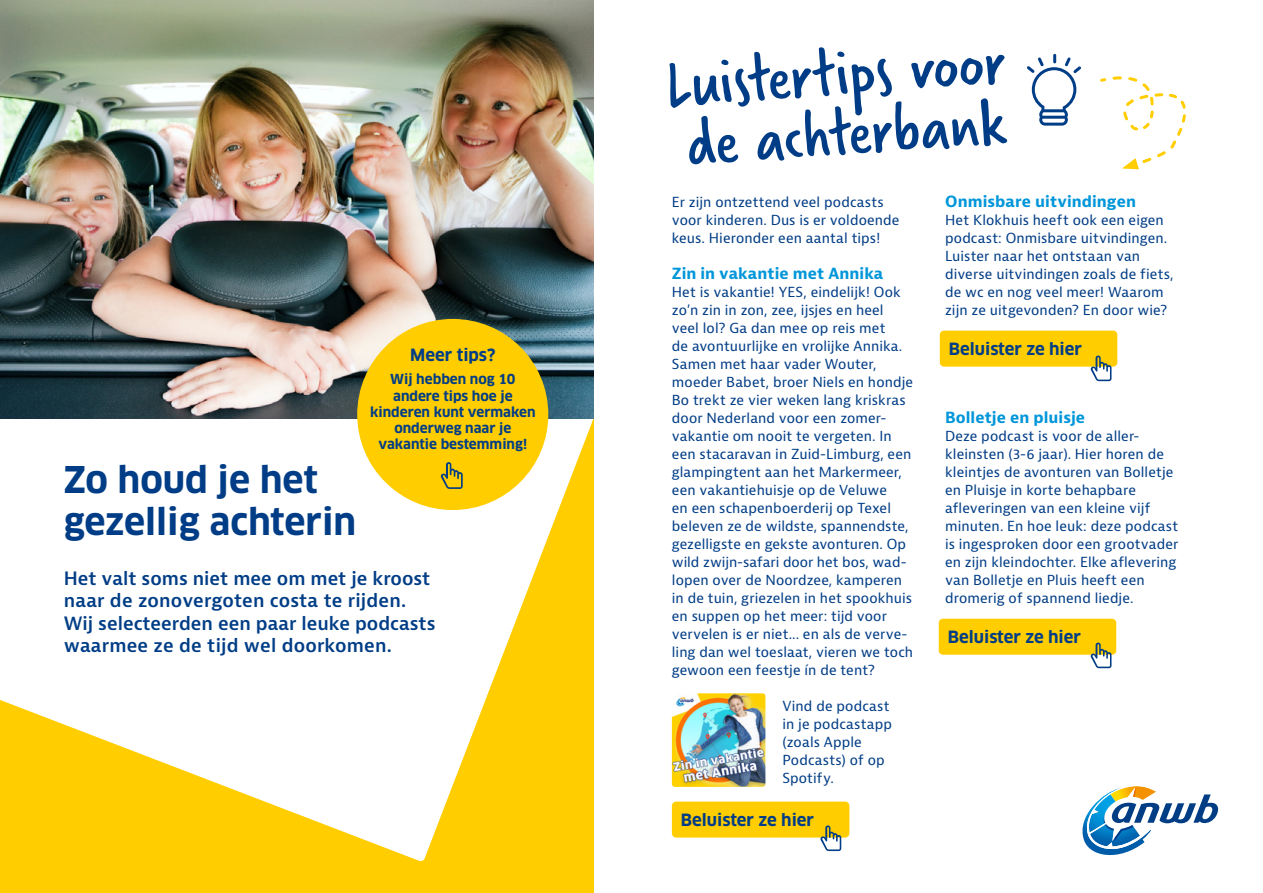
<style>
.page{position:relative;width:1263px;height:893px;background:#fff}
.page>*{position:absolute;margin:0;border:0;box-sizing:border-box;transform-origin:0 0}
.t1{font:70.5px/60px "Verveine";color:#003d86}
.t2{font:700 36px/42px "Clan Pro";color:#003d86}
.t3{font:600 18px/22.5px "Bernina Sans";color:#003d86}
.t4{font:700 16.5px "Clan Pro";color:#003d86}
.t5{font:700 15px "Bernina Sans";letter-spacing:.005em;color:#0096da}
.t6{font:13.5px/18px "Bernina Sans";letter-spacing:.005em;color:#003d86}
.t7{font:700 13.5px/16.2px "Clan Pro";color:#003d86;text-align:center}
</style>
<div class="page">
<svg style="left:1082px;top:786px;width:137px;height:70px"></svg>
<div style="left:0;top:4px;width:593px;height:889px;background:#ffcd00"></div>
<svg style="left:0;top:12px;width:594px;height:850px;fill:#fff"></svg>
<img style="left:0;top:0;width:593px;height:419px">
<div style="left:672px;top:801px;width:177px;height:36px;background:#ffcd00;border-radius:4px"></div>
<div style="left:357px;top:319px;width:191px;height:191px;background:#ffcd00;border-radius:50%"></div>
<svg style="left:441px;top:462px;width:22px;height:27px"></svg>
<div style="left:940px;top:331px;width:177px;height:36px;background:#ffcd00;border-radius:4px"></div>
<svg style="left:1090px;top:356px;width:21px;height:25px"></svg>
<svg style="left:820px;top:825px;width:21px;height:26px"></svg>
<img style="left:672px;top:693px;width:93px;height:94px">
<svg style="left:1027px;top:54px;width:54px;height:72px"></svg>
<svg style="left:1100px;top:76px;width:86px;height:93px"></svg>
<div style="left:939px;top:619px;width:177px;height:36px;background:#ffcd00;border-radius:4px"></div>
<svg style="left:1090px;top:643px;width:21px;height:25px"></svg>
<p class="t4" style="left:410px;top:345px;width:87px">Meer tips?</p>
<p class="t7" style="left:370px;top:371px;width:167px">Wij hebben nog 10 andere tips hoe je kinderen kunt vermaken onderweg naar je vakantie bestemming!</p>
<h2 class="t2" style="left:64px;top:459px;width:294px">Zo houd je het gezellig achterin</h2>
<h3 class="t3" style="left:64px;top:567px;width:373px">Het valt soms niet mee om met je kroost naar de zonovergoten costa te rijden.<br>Wij selecteerden een paar leuke podcasts waarmee ze de tijd wel doorkomen.</h3>
<h1 class="t1" style="left:663px;top:56px;width:342px;rotate:-4deg">Luistertips voor de achterbank</h1>
<p class="t6" style="left:672px;top:193px;width:229px">Er zijn ontzettend veel podcasts voor kinderen. Dus is er voldoende keus. Hieronder een aantal tips!</p>
<p class="t5" style="left:672px;top:264px;width:213px">Zin in vakantie met Annika</p>
<p class="t6" style="left:672px;top:283px;width:243px">Het is vakantie! YES, eindelijk! Ook zo’n zin in zon, zee, ijsjes en heel veel lol? Ga dan mee op reis met<br>de avontuurlijke en vrolijke Annika.<br>Samen met haar vader Wouter, moeder Babet, broer Niels en hondje Bo trekt ze vier weken lang kriskras door Nederland voor een zomer&shy;vakantie om nooit te vergeten. In een stacaravan in Zuid-Limburg, een glampingtent aan het Markermeer, een vakantiehuisje op de Veluwe<br>en een schapenboerderij op Texel beleven ze de wildste, spannendste, gezelligste en gekste avonturen. Op wild zwijn-safari door het bos, wad&shy;lopen over de Noordzee, kamperen in de tuin, griezelen in het spookhuis en suppen op het meer: tijd voor vervelen is er niet... en als de verve&shy;ling dan wel toeslaat, vieren we toch gewoon een feestje ín de tent?</p>
<p class="t6" style="left:782px;top:697px;width:111px">Vind de podcast in je podcastapp (zoals Apple<br>Podcasts) of op<br>Spotify.</p>
<p class="t5" style="left:945px;top:192px;width:192px">Onmisbare uitvindingen</p>
<p class="t6" style="left:945px;top:211px;width:230px">Het Klokhuis heeft ook een eigen podcast: Onmisbare uitvindingen.<br>Luister naar het ontstaan van diverse uitvindingen zoals de fiets, de wc en nog veel meer! Waarom zijn ze uitgevonden? En door wie?</p>
<p class="t4" style="left:949px;top:339px;width:135px">Beluister ze hier</p>
<p class="t5" style="left:945px;top:408px;width:142px">Bolletje en pluisje</p>
<p class="t6" style="left:945px;top:427px;width:235px">Deze podcast is voor de aller&shy;kleinsten (3-6 jaar). Hier horen de kleintjes de avonturen van Bolletje en Pluisje in korte behapbare afleveringen van een kleine vijf minuten. En hoe leuk: deze podcast is ingesproken door een grootvader en zijn kleindochter. Elke aflevering van Bolletje en Pluis heeft een dromerig of spannend liedje.</p>
<p class="t4" style="left:948px;top:627px;width:135px">Beluister ze hier</p>
<p class="t4" style="left:681px;top:810px;width:135px">Beluister ze hier</p>
</div>
